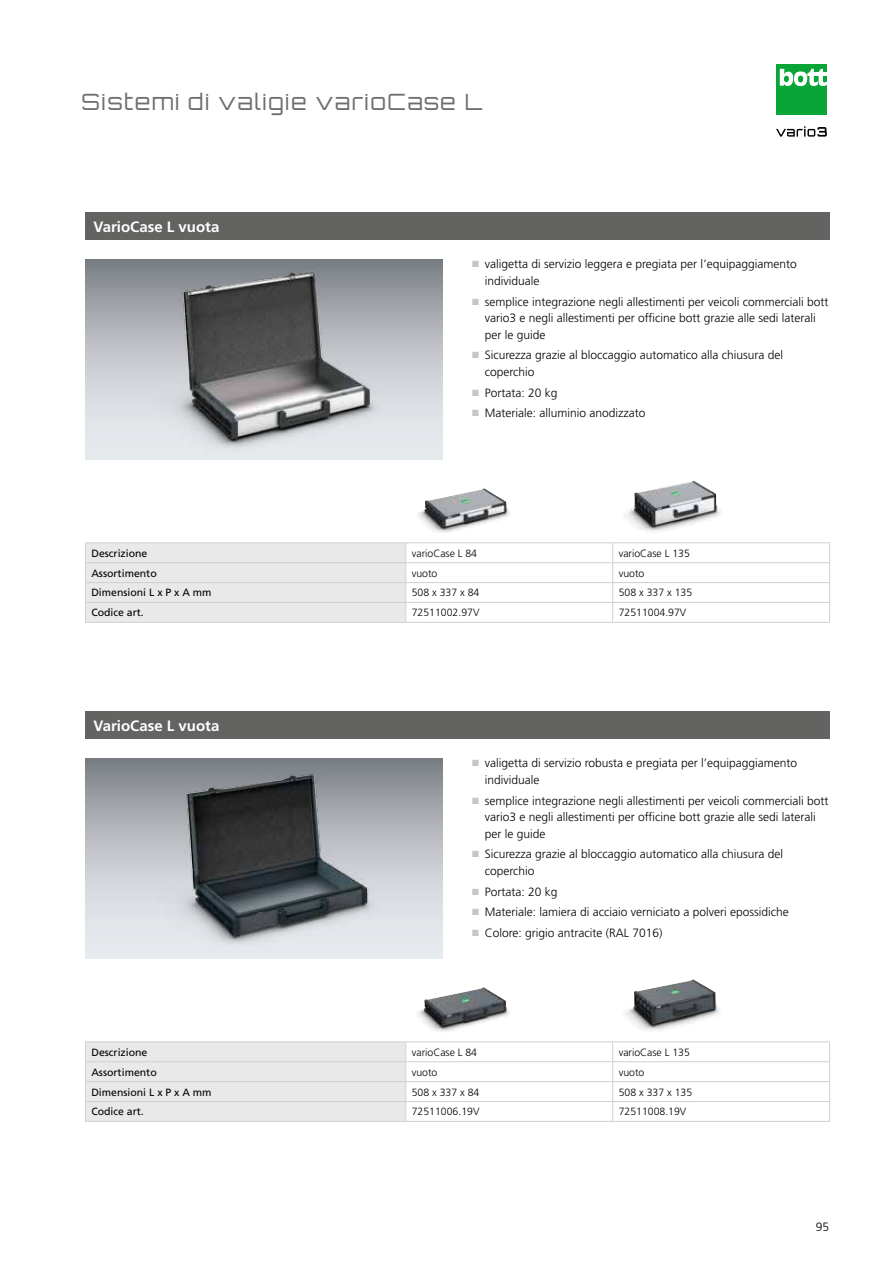
<style>
.page{position:relative;width:893px;height:1263px;background:#fff}
.page>*{position:absolute;margin:0;border:0;box-sizing:border-box;transform-origin:0 0}
.t1{font:300 22.5px "Orbitron CE";letter-spacing:.06em;color:#6f6f6e}
.t2{font:700 15px "Frutiger LT Pro";color:#fff}
.t3{font:300 12px/16.5px "Frutiger LT Pro";color:#000}
.t4{font:300 10.5px "Frutiger LT Pro";color:#000}
.t5{font:10.5px "Frutiger LT Pro";color:#000}
.s1{color:#c5c6c6}
</style>
<div class="page">
<div style="left:776px;top:64px;width:51px;height:51px;background:#0aa537"></div>
<svg style="left:780px;top:69px;width:47px;height:17px"></svg>
<svg style="left:776px;top:126px;width:51px;height:11px"></svg>
<hr style="left:85px;top:542px;width:321px;height:1px;background:#cfd0d0">
<hr style="left:406px;top:542px;width:207px;height:1px;background:#cfd0d0">
<hr style="left:613px;top:542px;width:217px;height:1px;background:#cfd0d0">
<hr style="left:406px;top:562px;width:207px;height:1px;background:#cfd0d0">
<hr style="left:613px;top:562px;width:217px;height:1px;background:#cfd0d0">
<hr style="left:406px;top:582px;width:207px;height:1px;background:#cfd0d0">
<hr style="left:613px;top:582px;width:217px;height:1px;background:#cfd0d0">
<hr style="left:406px;top:602px;width:207px;height:1px;background:#cfd0d0">
<div style="left:85px;top:543px;width:321px;height:79px;background:#e9e9e9"></div>
<hr style="left:613px;top:602px;width:217px;height:1px;background:#cfd0d0">
<svg style="left:612px;top:543px;width:1px;height:79px"></svg>
<svg style="left:829px;top:543px;width:1px;height:79px"></svg>
<hr style="left:85px;top:622px;width:321px;height:1px;background:#cfd0d0">
<hr style="left:406px;top:622px;width:207px;height:1px;background:#cfd0d0">
<hr style="left:613px;top:622px;width:217px;height:1px;background:#cfd0d0">
<img style="left:425px;top:488px;width:59px;height:21px">
<img style="left:634px;top:481px;width:60px;height:26px">
<svg style="left:85px;top:259px;width:357px;height:200px;background:#bec1c6"></svg>
<img style="left:135px;top:259px;width:275px;height:200px">
<div style="left:85px;top:213px;width:744px;height:27px;background:#636362"></div>
<hr style="left:85px;top:1041px;width:321px;height:1px;background:#cfd0d0">
<hr style="left:406px;top:1041px;width:207px;height:1px;background:#cfd0d0">
<hr style="left:613px;top:1041px;width:217px;height:1px;background:#cfd0d0">
<hr style="left:406px;top:1061px;width:207px;height:1px;background:#cfd0d0">
<hr style="left:613px;top:1061px;width:217px;height:1px;background:#cfd0d0">
<hr style="left:406px;top:1081px;width:207px;height:1px;background:#cfd0d0">
<hr style="left:613px;top:1081px;width:217px;height:1px;background:#cfd0d0">
<hr style="left:406px;top:1101px;width:207px;height:1px;background:#cfd0d0">
<div style="left:85px;top:1042px;width:321px;height:79px;background:#e9e9e9"></div>
<hr style="left:613px;top:1101px;width:217px;height:1px;background:#cfd0d0">
<svg style="left:612px;top:1042px;width:1px;height:79px"></svg>
<svg style="left:829px;top:1042px;width:1px;height:79px"></svg>
<hr style="left:85px;top:1121px;width:321px;height:1px;background:#cfd0d0">
<hr style="left:406px;top:1121px;width:207px;height:1px;background:#cfd0d0">
<hr style="left:613px;top:1121px;width:217px;height:1px;background:#cfd0d0">
<img style="left:424px;top:987px;width:60px;height:21px">
<img style="left:633px;top:979px;width:60px;height:27px">
<svg style="left:85px;top:758px;width:357px;height:200px;background:#bec1c6"></svg>
<img style="left:140px;top:758px;width:265px;height:200px">
<div style="left:85px;top:712px;width:744px;height:27px;background:#636362"></div>
<h1 class="t1" style="left:82px;top:88px;width:402px">Sistemi di valigie varioCase L</h1>
<p class="t2" style="left:94px;top:218px;width:127px">VarioCase L vuota</p>
<p class="t3" style="left:485px;top:256px;width:314px;text-indent:-13px"><span class="s1">■</span> valigetta di servizio leggera e pregiata per l’equipaggiamento individuale</p>
<p class="t3" style="left:485px;top:293px;width:345px;text-indent:-13px"><span class="s1">■</span> semplice integrazione negli allestimenti per veicoli commerciali bott vario3 e negli allestimenti per officine bott grazie alle sedi laterali per le guide</p>
<p class="t3" style="left:485px;top:347px;width:300px;text-indent:-13px"><span class="s1">■</span> Sicurezza grazie al bloccaggio automatico alla chiusura del coperchio</p>
<p class="t3" style="left:472px;top:384px;width:87px"><span class="s1">■</span> Portata: 20 kg</p>
<p class="t3" style="left:472px;top:405px;width:175px"><span class="s1">■</span> Materiale: alluminio anodizzato</p>
<p class="t5" style="left:91px;top:547px;width:58px">Descrizione</p>
<p class="t4" style="left:412px;top:547px;width:67px">varioCase L 84</p>
<p class="t4" style="left:619px;top:547px;width:73px">varioCase L 135</p>
<p class="t5" style="left:91px;top:567px;width:67px">Assortimento</p>
<p class="t4" style="left:412px;top:567px;width:27px">vuoto</p>
<p class="t4" style="left:619px;top:567px;width:27px">vuoto</p>
<p class="t5" style="left:91px;top:587px;width:122px">Dimensioni L x P x A mm</p>
<p class="t4" style="left:412px;top:587px;width:69px">508 x 337 x 84</p>
<p class="t4" style="left:619px;top:587px;width:75px">508 x 337 x 135</p>
<p class="t5" style="left:91px;top:606px;width:54px">Codice art.</p>
<p class="t4" style="left:412px;top:607px;width:69px">72511002.97V</p>
<p class="t4" style="left:619px;top:607px;width:69px">72511004.97V</p>
<p class="t2" style="left:94px;top:717px;width:127px">VarioCase L vuota</p>
<p class="t3" style="left:485px;top:755px;width:314px;text-indent:-13px"><span class="s1">■</span> valigetta di servizio robusta e pregiata per l’equipaggiamento individuale</p>
<p class="t3" style="left:485px;top:792px;width:345px;text-indent:-13px"><span class="s1">■</span> semplice integrazione negli allestimenti per veicoli commerciali bott vario3 e negli allestimenti per officine bott grazie alle sedi laterali per le guide</p>
<p class="t3" style="left:485px;top:846px;width:300px;text-indent:-13px"><span class="s1">■</span> Sicurezza grazie al bloccaggio automatico alla chiusura del coperchio</p>
<p class="t3" style="left:472px;top:883px;width:87px"><span class="s1">■</span> Portata: 20 kg</p>
<p class="t3" style="left:472px;top:904px;width:318px"><span class="s1">■</span> Materiale: lamiera di acciaio verniciato a polveri epossidiche</p>
<p class="t3" style="left:472px;top:925px;width:192px"><span class="s1">■</span> Colore: grigio antracite (RAL 7016)</p>
<p class="t5" style="left:91px;top:1046px;width:58px">Descrizione</p>
<p class="t4" style="left:412px;top:1046px;width:67px">varioCase L 84</p>
<p class="t4" style="left:619px;top:1046px;width:73px">varioCase L 135</p>
<p class="t5" style="left:91px;top:1066px;width:67px">Assortimento</p>
<p class="t4" style="left:412px;top:1066px;width:27px">vuoto</p>
<p class="t4" style="left:619px;top:1066px;width:27px">vuoto</p>
<p class="t5" style="left:91px;top:1086px;width:122px">Dimensioni L x P x A mm</p>
<p class="t4" style="left:412px;top:1086px;width:69px">508 x 337 x 84</p>
<p class="t4" style="left:619px;top:1086px;width:75px">508 x 337 x 135</p>
<p class="t5" style="left:91px;top:1105px;width:54px">Codice art.</p>
<p class="t4" style="left:412px;top:1106px;width:69px">72511006.19V</p>
<p class="t4" style="left:619px;top:1106px;width:69px">72511008.19V</p>
<p class="t3" style="left:816px;top:1219px;width:15px">95</p>
</div>
